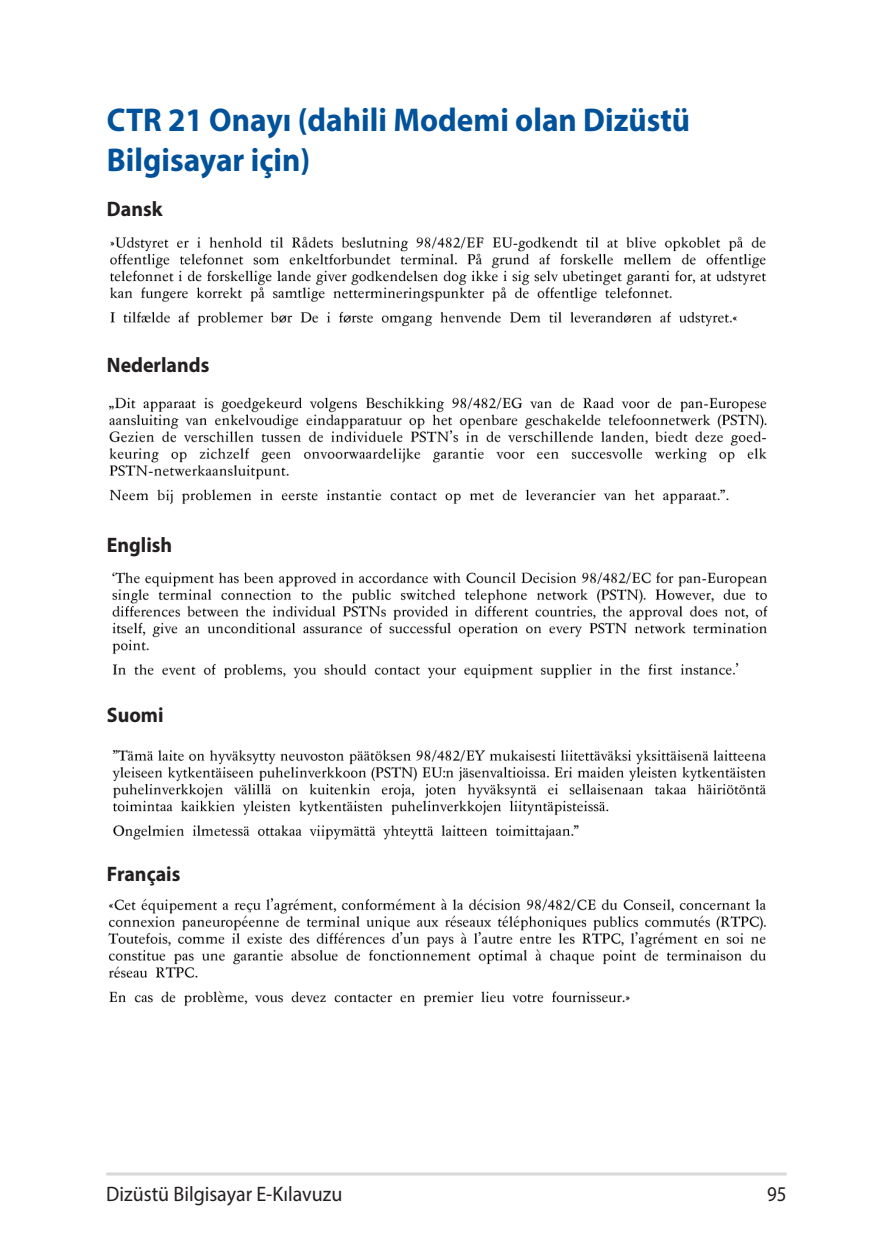
<style>
.page{position:relative;width:893px;height:1259px;background:#fff}
.page>*{position:absolute;margin:0;border:0;box-sizing:border-box;transform-origin:0 0}
.t1{font:700 33px/39.6px "Myriad Pro";color:#01529a;scale:.95 1}
.t2{font:700 21px "Myriad Pro";color:#231f20;scale:.95 1}
.t3{font:21px "Myriad Pro";color:#231f20;scale:.95 1}
.t4{font:21px "Myriad Pro";color:#231f20;scale:.9 1}
</style>
<div class="page">
<hr style="left:106px;top:1172px;width:681px;height:3px;background:#d8d8d8">
<img style="left:110px;top:236px;width:657px;height:91px">
<img style="left:109px;top:397px;width:658px;height:108px">
<img style="left:112px;top:572px;width:656px;height:107px">
<img style="left:112px;top:749px;width:654px;height:91px">
<img style="left:108px;top:898px;width:658px;height:108px">
<p class="t1" style="left:107px;top:99px;width:615px">CTR 21 Onayı (dahili Modemi olan Dizüstü<br>Bilgisayar için)</p>
<p class="t2" style="left:107px;top:195px;width:60px">Dansk</p>
<p class="t2" style="left:107px;top:351px;width:109px">Nederlands</p>
<p class="t2" style="left:107px;top:531px;width:70px">English</p>
<p class="t2" style="left:107px;top:701px;width:61px">Suomi</p>
<p class="t2" style="left:107px;top:860px;width:79px">Français</p>
<p class="t3" style="left:106px;top:1180px;width:250px">Dizüstü Bilgisayar E-Kılavuzu</p>
<p class="t4" style="left:767px;top:1180px;width:23px">95</p>
</div>
